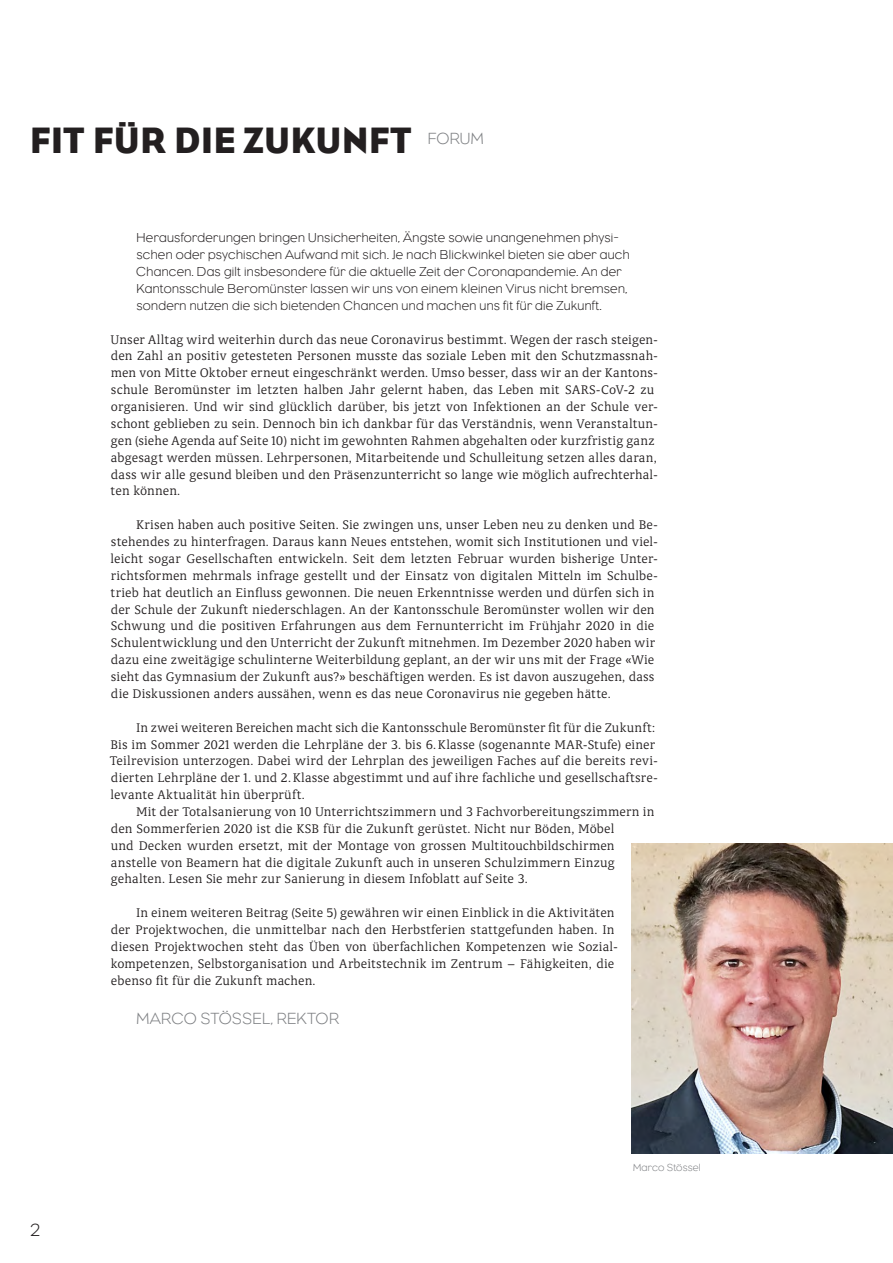
<style>
.page{position:relative;width:893px;height:1263px;background:#fff}
.page>*{position:absolute;margin:0;border:0;box-sizing:border-box;transform-origin:0 0}
.t1{font:37.5px "Eagle";letter-spacing:.005em;color:#231f20}
.t2{font:300 18px "Eagle";color:#231f20}
.t3{font:300 16.5px "Eagle";letter-spacing:.01em;color:#808285}
.t4{font:300 13.8px/16.8px "Classic Round";letter-spacing:.01em;color:#231f20}
.t5{font:300 13.35px/16.8px "Eagle";letter-spacing:.02em;color:#231f20}
.t6{font:300 10.5px "Eagle";letter-spacing:.015em;color:#808285}
</style>
<div class="page">
<img style="left:632px;top:843px;width:261px;height:310px">
<h1 class="t1" style="left:30px;top:117px;width:383px">FIT FÜR DIE ZUKUNFT</h1>
<p class="t3" style="left:428px;top:128px;width:57px">FORUM</p>
<p class="t5" style="left:136px;top:229px;width:495px">Herausforderungen bringen Unsicherheiten, Ängste sowie unangenehmen physi&shy;schen oder psychischen Aufwand mit sich. Je nach Blickwinkel bieten sie aber auch Chancen. Das gilt insbesondere für die aktuelle Zeit der Coronapandemie. An der Kantonsschule Beromünster lassen wir uns von einem kleinen Virus nicht bremsen, sondern nutzen die sich bietenden Chancen und machen uns fit für die Zukunft.</p>
<p class="t4" style="left:111px;top:331px;width:549px">Unser Alltag wird weiterhin durch das neue Coronavirus bestimmt. Wegen der rasch steigen&shy;den Zahl an positiv getesteten Personen musste das soziale Leben mit den Schutzmassnah&shy;men von Mitte Oktober erneut eingeschränkt werden. Umso besser, dass wir an der Kantons&shy;schule Beromünster im letzten halben Jahr gelernt haben, das Leben mit SARS-CoV-2 zu organisieren. Und wir sind glücklich darüber, bis jetzt von Infektionen an der Schule ver&shy;schont geblieben zu sein. Dennoch bin ich dankbar für das Verständnis, wenn Veranstaltun&shy;gen (siehe Agenda auf Seite 10) nicht im gewohnten Rahmen abgehalten oder kurzfristig ganz abgesagt werden müssen. Lehrpersonen, Mitarbeitende und Schulleitung setzen alles daran, dass wir alle gesund bleiben und den Präsenzunterricht so lange wie möglich aufrechterhal&shy;ten können.</p>
<p class="t4" style="left:111px;top:516px;width:549px;text-indent:25px">Krisen haben auch positive Seiten. Sie zwingen uns, unser Leben neu zu denken und Be&shy;stehendes zu hinterfragen. Daraus kann Neues entstehen, womit sich Institutionen und viel&shy;leicht sogar Gesellschaften entwickeln. Seit dem letzten Februar wurden bisherige Unter&shy;richtsformen mehrmals infrage gestellt und der Einsatz von digitalen Mitteln im Schulbe&shy;trieb hat deutlich an Einfluss gewonnen. Die neuen Erkenntnisse werden und dürfen sich in der Schule der Zukunft niederschlagen. An der Kantonsschule Beromünster wollen wir den Schwung und die positiven Erfahrungen aus dem Fernunterricht im Frühjahr 2020 in die Schulentwicklung und den Unterricht der Zukunft mitnehmen. Im Dezember 2020 haben wir dazu eine zweitägige schulinterne Weiterbildung geplant, an der wir uns mit der Frage «Wie sieht das Gymnasium der Zukunft aus?» beschäftigen werden. Es ist davon auszugehen, dass die Diskussionen anders aussähen, wenn es das neue Coronavirus nie gegeben hätte.</p>
<p class="t4" style="left:110px;top:719px;width:550px;text-indent:26px">In zwei weiteren Bereichen macht sich die Kantonsschule Beromünster fit für die Zukunft:<br>Bis im Sommer 2021 werden die Lehrpläne der 3. bis 6.Klasse (sogenannte MAR-Stufe) einer Teilrevision unterzogen. Dabei wird der Lehrplan des jeweiligen Faches auf die bereits revi&shy;dierten Lehrpläne der 1. und 2.Klasse abgestimmt und auf ihre fachliche und gesellschaftsre&shy;levante Aktualität hin überprüft.</p>
<p class="t4" style="left:111px;top:803px;width:545px;text-indent:25px">Mit der Totalsanierung von 10 Unterrichtszimmern und 3 Fachvorbereitungszimmern in den Sommerferien 2020 ist die KSB für die Zukunft gerüstet. Nicht nur Böden, Möbel<br>und Decken wurden ersetzt, mit der Montage von grossen Multitouchbildschirmen anstelle von Beamern hat die digitale Zukunft auch in unseren Schulzimmern Einzug gehalten. Lesen Sie mehr zur Sanierung in diesem Infoblatt auf Seite 3.</p>
<p class="t4" style="left:111px;top:904px;width:509px;text-indent:25px">In einem weiteren Beitrag (Seite 5) gewähren wir einen Einblick in die Aktivitäten der Projektwochen, die unmittelbar nach den Herbstferien stattgefunden haben. In diesen Projektwochen steht das Üben von überfachlichen Kompetenzen wie Sozial&shy;kompetenzen, Selbstorganisation und Arbeitstechnik im Zentrum – Fähigkeiten, die ebenso fit für die Zukunft machen.</p>
<p class="t3" style="left:136px;top:1008px;width:204px">MARCO STÖSSEL, REKTOR</p>
<h2 class="t2" style="left:30px;top:1218px;width:12px">2</h2>
<p class="t6" style="left:633px;top:1160px;width:69px">Marco Stössel</p>
</div>
